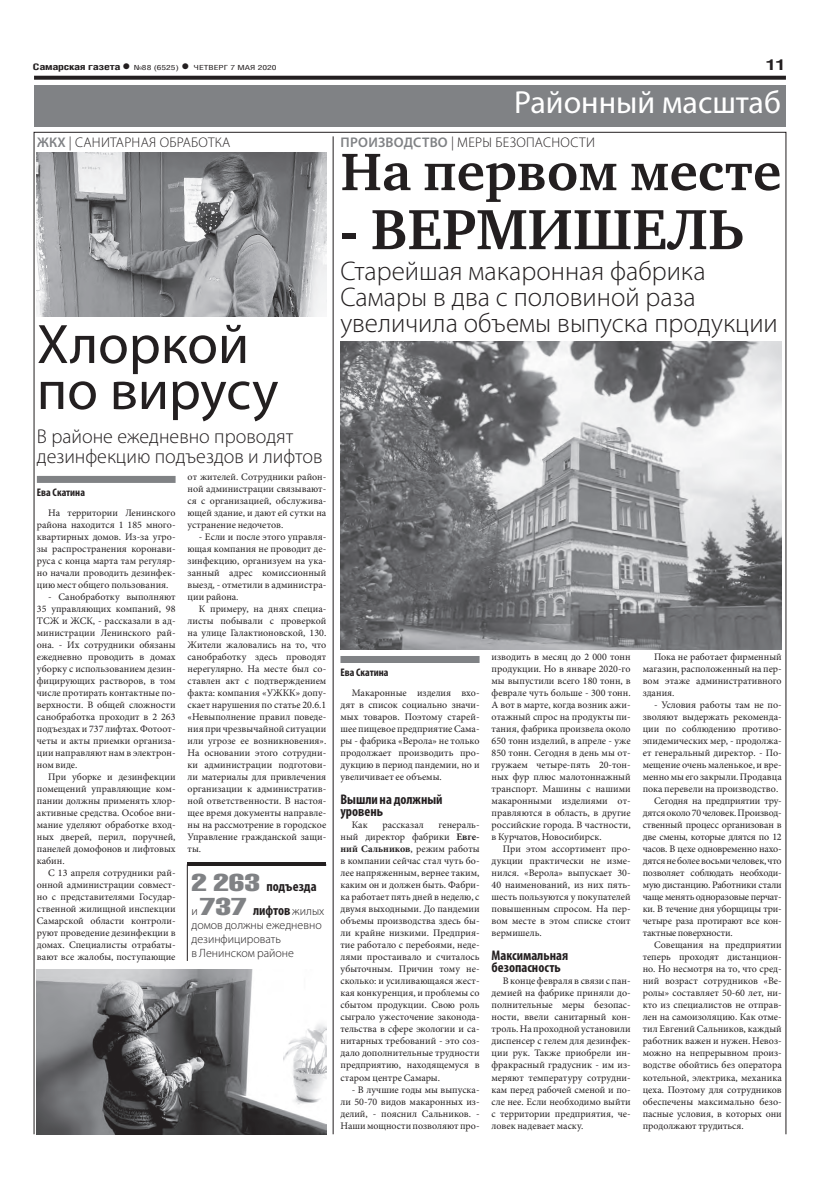
<style>
.page{position:relative;width:820px;height:1191px;background:#fff}
.page>*{position:absolute;margin:0;border:0;box-sizing:border-box;transform-origin:0 0}
.заголовок{font:700 58px "Charter C";color:#231f20}
.район_заголовок{font:56px/46px "Myriad Pro";color:#231f20}
.заголовок-2{font:700 54px "Charter C";color:#231f20}
.t1{font:32px "Myriad Pro";color:#fff}
.заголовок-3{font:300 27px/26px "Myriad Pro";color:#231f20}
.подзаголовок{font:300 20px/20px "Myriad Pro";color:#231f20}
.t2{font:700 15px "Helios Cond";color:#231f20;scale:1.4 1}
.район_надзаголовок{font:300 14px "Myriad Pro";letter-spacing:.02em;color:#231f20}
.заголовок_в_тексте{font:700 condensed 14px "Myriad Pro";color:#231f20}
.допблок_подзаголовок{font:700 condensed 14px "Myriad Pro";color:#231f20}
.допблок_подзаголовок-2{font:300 12px/14px "Myriad Pro";color:#231f20}
.АВТОР_чб__копия{font:700 condensed 11px "Myriad Pro";color:#231f20}
.ОСНОВНОЙ{font:10px/12px "Minion Pro";color:#231f20;text-align:justify}
.t3{font:700 9px "Helios Cond";letter-spacing:-.02em;color:#231f20;scale:1.4 1}
.t4{font:7px "Helios Cond";color:#231f20;scale:1.4 1}
.s1{font-size:16px}
.s2{font-weight:700;font-size:16px}
.s3{font-weight:600;color:#808285}
.s4{font-family:"Helios Compressed";font-weight:400;font-stretch:normal;font-size:24px;color:#808285}
.s5{font-family:"Helios Compressed";font-weight:400;font-size:24px;color:#808285}
.s6{font-weight:700;font-stretch:condensed;font-size:14px}
.s7{font-size:54px}
.s8{font-weight:700}
</style>
<div class="page">
<svg style="left:34px;top:76px;width:751px;height:4px;background:#322f2f"></svg>
<div style="left:34px;top:85px;width:751px;height:41px;background:#808285"></div>
<img style="left:37px;top:153px;width:289px;height:163px">
<div style="left:340px;top:656px;width:139px;height:7px;background:#808285"></div>
<div style="left:37px;top:476px;width:138px;height:7px;background:#808285"></div>
<hr style="left:333px;top:136px;width:1px;height:998px;background:#231f20">
<img style="left:37px;top:969px;width:289px;height:165px">
<svg style="left:187px;top:865px;width:139px;height:96px"></svg>
<hr style="left:187px;top:862px;width:139px;height:3px;background:#231f20">
<img style="left:340px;top:342px;width:441px;height:307px">
<p class="t3" style="left:33px;top:61px;width:71px">Самарская газета<span class="s1">•</span></p>
<p class="t4" style="left:134px;top:63px;width:103px">№88 (6525) <span class="s2">•</span> ЧЕТВЕРГ 7 МАЯ 2020</p>
<p class="t2" style="left:765px;top:55px;width:16px">11</p>
<h3 class="t1" style="left:514px;top:82px;width:268px">Районный масштаб</h3>
<p class="район_надзаголовок" style="left:37px;top:134px;width:195px"><span class="s3">ЖКХ</span> | САНИТАРНАЯ ОБРАБОТКА</p>
<p class="район_заголовок" style="left:37px;top:320px;width:243px">Хлоркой по вирусу</p>
<p class="подзаголовок" style="left:37px;top:426px;width:287px">В районе ежедневно проводят дезинфекцию подъездов и лифтов</p>
<p class="АВТОР_чб__копия" style="left:37px;top:486px;width:50px">Ева Скатина</p>
<p class="ОСНОВНОЙ" style="left:37px;top:507px;width:140px;text-indent:11px">На территории Ленинского района находится 1 185 много&shy;квартирных домов. Из-за угро&shy;зы распространения коронави&shy;руса с конца марта там регуляр&shy;но начали проводить дезинфек&shy;цию мест общего пользования.</p>
<p class="ОСНОВНОЙ" style="left:37px;top:591px;width:140px;text-indent:11px">- Санобработку выполняют 35 управляющих компаний, 98<br>ТСЖ и ЖСК, - рассказали в ад&shy;министрации Ленинского рай&shy;она. - Их сотрудники обязаны ежедневно проводить в домах уборку с использованием дезин&shy;фицирующих растворов, в том числе протирать контактные по&shy;верхности. В общей сложности санобработка проходит в 2 263 подъездах и 737 лифтах. Фотоот&shy;четы и акты приемки организа&shy;ции направляют нам в электрон&shy;ном виде.</p>
<p class="ОСНОВНОЙ" style="left:37px;top:771px;width:140px;text-indent:11px">При уборке и дезинфекции помещений управляющие ком&shy;пании должны применять хлор&shy;активные средства. Особое вни&shy;мание уделяют обработке вход&shy;ных дверей, перил, поручней, панелей домофонов и лифтовых кабин.</p>
<p class="ОСНОВНОЙ" style="left:37px;top:867px;width:140px;text-indent:11px">С 13 апреля сотрудники рай&shy;онной администрации совмест&shy;но с представителями Государ&shy;ственной жилищной инспекции Самарской области контроли&shy;руют проведение дезинфекции в домах. Специалисты отрабаты&shy;вают все жалобы, поступающие</p>
<p class="ОСНОВНОЙ" style="left:187px;top:471px;width:140px">от жителей. Сотрудники район&shy;ной администрации связывают&shy;ся с организацией, обслужива&shy;ющей здание, и дают ей сутки на устранение недочетов.</p>
<p class="ОСНОВНОЙ" style="left:187px;top:531px;width:140px;text-indent:11px">- Если и после этого управля&shy;ющая компания не проводит де&shy;зинфекцию, организуем на ука&shy;занный адрес комиссионный выезд, - отметили в администра&shy;ции района.</p>
<p class="ОСНОВНОЙ" style="left:187px;top:603px;width:140px;text-indent:11px">К примеру, на днях специа&shy;листы побывали с проверкой на улице Галактионовской, 130.<br>Жители жаловались на то, что санобработку здесь проводят нерегулярно. На месте был со&shy;ставлен акт с подтверждением факта: компания «УЖКК» допу&shy;скает нарушения по статье 20.6.1 «Невыполнение правил поведе&shy;ния при чрезвычайной ситуации или угрозе ее возникновения».<br>На основании этого сотрудни&shy;ки администрации подготови&shy;ли материалы для привлечения организации к административ&shy;ной ответственности. В настоя&shy;щее время документы направле&shy;ны на рассмотрение в городское Управление гражданской защи&shy;ты.</p>
<p class="допблок_подзаголовок" style="left:191px;top:878px;width:127px"><span class="s4">2 263</span> подъезда</p>
<p class="допблок_подзаголовок-2" style="left:191px;top:904px;width:134px">и <span class="s5">737</span> <span class="s6">лифтов</span> жилых домов должны ежедневно дезинфицировать<br>в Ленинском районе</p>
<p class="район_надзаголовок" style="left:340px;top:134px;width:256px"><span class="s3">ПРОИЗВОДСТВО</span> | МЕРЫ БЕЗОПАСНОСТИ</p>
<p class="заголовок-2" style="left:340px;top:142px;width:442px">На первом месте</p>
<p class="заголовок" style="left:340px;top:198px;width:405px"><span class="s7">-</span> ВЕРМИШЕЛЬ</p>
<p class="заголовок-3" style="left:340px;top:258px;width:439px">Старейшая макаронная фабрика<br>Самары в два с половиной раза увеличила объемы выпуска продукции</p>
<p class="АВТОР_чб__копия" style="left:340px;top:666px;width:50px">Ева Скатина</p>
<p class="ОСНОВНОЙ" style="left:340px;top:687px;width:140px;text-indent:11px">Макаронные изделия вхо&shy;дят в список социально значи&shy;мых товаров. Поэтому старей&shy;шее пищевое предприятие Сама&shy;ры - фабрика «Верола» не только продолжает производить про&shy;дукцию в период пандемии, но и увеличивает ее объемы.</p>
<p class="заголовок_в_тексте" style="left:340px;top:791px;width:103px">Вышли на должный</p>
<p class="заголовок_в_тексте" style="left:340px;top:803px;width:44px">уровень</p>
<p class="ОСНОВНОЙ" style="left:351px;top:819px;width:17px">Как</p>
<p class="ОСНОВНОЙ" style="left:382px;top:819px;width:43px">рассказал</p>
<p class="ОСНОВНОЙ" style="left:340px;top:819px;width:140px;text-indent:98px">генераль&shy;ный директор фабрики <span class="s8">Евге&shy;ний Сальников</span>, режим работы в компании сейчас стал чуть бо&shy;лее напряженным, вернее таким, каким он и должен быть. Фабри&shy;ка работает пять дней в неделю, с двумя выходными. До пандемии объемы производства здесь бы&shy;ли крайне низкими. Предприя&shy;тие работало с перебоями, неде&shy;лями простаивало и считалось убыточным. Причин тому не&shy;сколько: и усиливающаяся жест&shy;кая конкуренция, и проблемы со сбытом продукции. Свою роль сыграло ужесточение законода&shy;тельства в сфере экологии и са&shy;нитарных требований - это соз&shy;дало дополнительные трудности предприятию, находящемуся в старом центре Самары.</p>
<p class="ОСНОВНОЙ" style="left:340px;top:1083px;width:140px;text-indent:11px">- В лучшие годы мы выпуска&shy;ли 50-70 видов макаронных из&shy;делий, - пояснил Сальников. - Наши мощности позволяют про-</p>
<p class="ОСНОВНОЙ" style="left:491px;top:651px;width:140px">изводить в месяц до 2 000 тонн продукции. Но в январе 2020-го мы выпустили всего 180 тонн, в феврале чуть больше - 300 тонн.<br>А вот в марте, когда возник ажи&shy;отажный спрос на продукты пи&shy;тания, фабрика произвела около 650 тонн изделий, в апреле - уже 850 тонн. Сегодня в день мы от&shy;гружаем четыре-пять 20-тон&shy;ных фур плюс малотоннажный транспорт. Машины с нашими макаронными изделиями от&shy;правляются в область, в другие российские города. В частности, в Курчатов, Новосибирск.</p>
<p class="ОСНОВНОЙ" style="left:491px;top:843px;width:140px;text-indent:11px">При этом ассортимент про&shy;дукции практически не изме&shy;нился. «Верола» выпускает 30- 40 наименований, из них пять&shy;шесть пользуются у покупателей повышенным спросом. На пер&shy;вом месте в этом списке стоит вермишель.</p>
<p class="заголовок_в_тексте" style="left:491px;top:947px;width:78px">Максимальная</p>
<p class="заголовок_в_тексте" style="left:491px;top:959px;width:71px">безопасность</p>
<p class="ОСНОВНОЙ" style="left:491px;top:975px;width:140px;text-indent:11px">В конце февраля в связи с пан&shy;демией на фабрике приняли до&shy;полнительные меры безопас&shy;ности, ввели санитарный кон&shy;троль. На проходной установили диспенсер с гелем для дезинфек&shy;ции рук. Также приобрели ин&shy;фракрасный градусник - им из&shy;меряют температуру сотрудни&shy;кам перед рабочей сменой и по&shy;сле нее. Если необходимо выйти с территории предприятия, че&shy;ловек надевает маску.</p>
<p class="ОСНОВНОЙ" style="left:642px;top:651px;width:140px;text-indent:11px">Пока не работает фирменный магазин, расположенный на пер&shy;вом этаже административного здания.</p>
<p class="ОСНОВНОЙ" style="left:642px;top:699px;width:140px;text-indent:11px">- Условия работы там не по&shy;зволяют выдержать рекоменда&shy;ции по соблюдению противо&shy;эпидемических мер, - продолжа&shy;ет генеральный директор. - По&shy;мещение очень маленькое, и вре&shy;менно мы его закрыли. Продавца пока перевели на производство.</p>
<p class="ОСНОВНОЙ" style="left:642px;top:795px;width:140px;text-indent:11px">Сегодня на предприятии тру&shy;дятся около 70 человек. Производ&shy;ственный процесс организован в две смены, которые длятся по 12 часов. В цехе одновременно нахо&shy;дятся не более восьми человек, что позволяет соблюдать необходи&shy;мую дистанцию. Работники стали чаще менять одноразовые перчат&shy;ки. В течение дня уборщицы три&shy;четыре раза протирают все кон&shy;тактные поверхности.</p>
<p class="ОСНОВНОЙ" style="left:642px;top:939px;width:140px;text-indent:11px">Совещания на предприятии теперь проходят дистанцион&shy;но. Но несмотря на то, что сред&shy;ний возраст сотрудников «Ве&shy;ролы» составляет 50-60 лет, ни&shy;кто из специалистов не отправ&shy;лен на самоизоляцию. Как отме&shy;тил Евгений Сальников, каждый работник важен и нужен. Невоз&shy;можно на непрерывном произ&shy;водстве обойтись без оператора котельной, электрика, механика цеха. Поэтому для сотрудников обеспечены максимально безо&shy;пасные условия, в которых они продолжают трудиться.</p>
</div>
